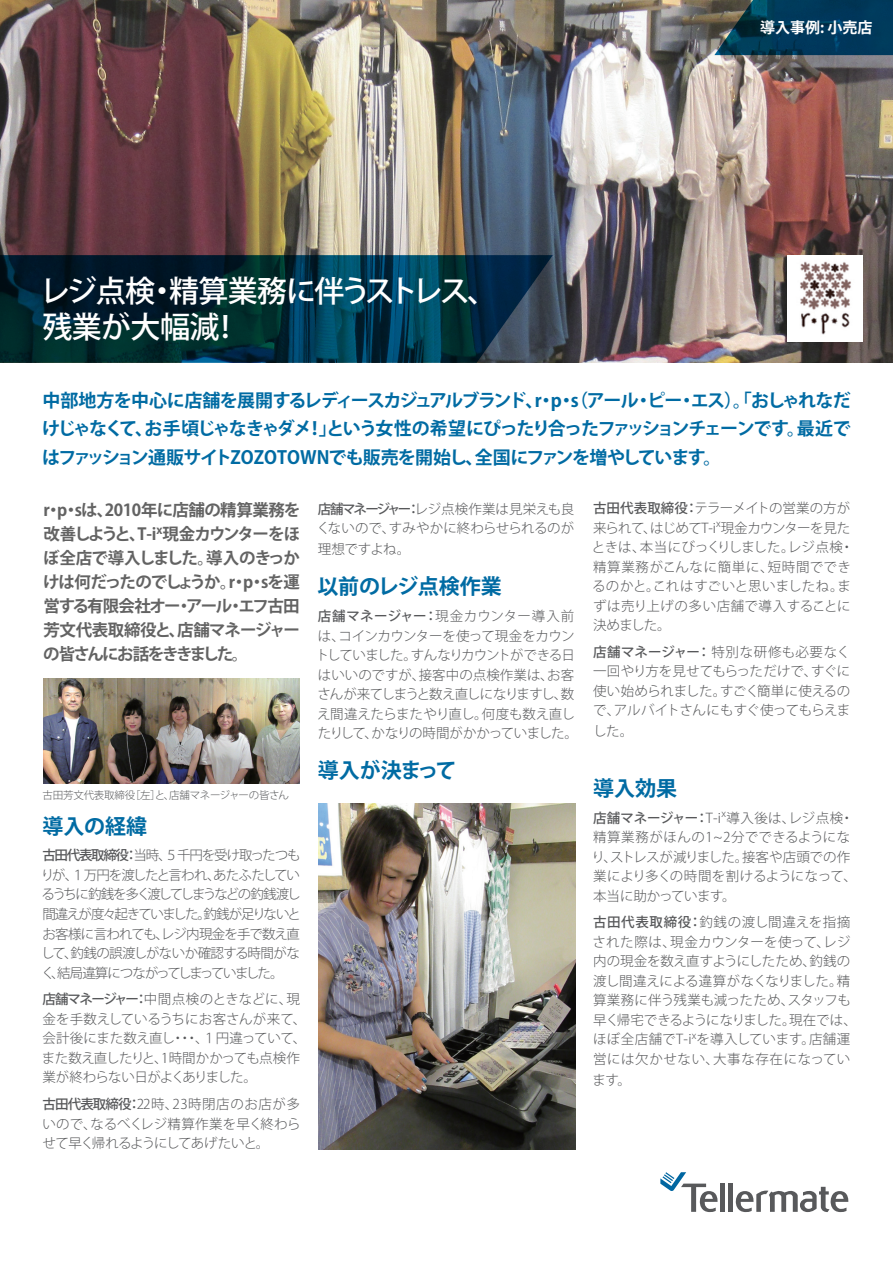
<style>
.page{position:relative;width:893px;height:1263px;background:#fff}
.page>*{position:absolute;margin:0;border:0;box-sizing:border-box;transform-origin:0 0}
.t1{font:500 30px "Koz Go Pro";letter-spacing:-.05em;color:#fff}
.t2{font:500 30px "Koz Go Pro";letter-spacing:-.03em;color:#fff}
.t3{font:700 21px "Koz Go Pro";color:#006ba3}
.t4{font:700 21px "Koz Go Pro";letter-spacing:-.03em;color:#006ba3}
.t5{font:700 18px/28.5px "Koz Go Pro";letter-spacing:-.075em;color:#006ba3}
.t6{font:700 16.5px/24px "Koz Go Pro";letter-spacing:-.09em;color:#636363;text-align:justify}
.t7{font:700 15px "Koz Go Pro";color:#fff}
.t8{font:300 13.5px/19.5px "Koz Go Pro";letter-spacing:-.02em;color:#57585a;text-align:justify}
.t9{font:300 13.5px/19.5px "Koz Go Pro";color:#57585a}
.t10{font:300 10.5px "Koz Go Pro";letter-spacing:-.02em;color:#57585a}
.s1{font-weight:500}
</style>
<div class="page">
<img style="left:0;top:0;width:893px;height:363px">
<div style="left:720px;top:1183px;width:5px;height:29px;background:#58595b"></div>
<div style="left:728px;top:1183px;width:5px;height:29px;background:#58595b"></div>
<svg style="left:660px;top:1172px;width:58px;height:40px"></svg>
<svg style="left:735px;top:1187px;width:114px;height:25px"></svg>
<svg style="left:0;top:255px;width:553px;height:108px"></svg>
<svg style="left:714px;top:0;width:179px;height:55px"></svg>
<img style="left:43px;top:678px;width:257px;height:105px">
<img style="left:319px;top:803px;width:256px;height:346px">
<img style="left:787px;top:255px;width:75px;height:86px">
<p class="t1" style="left:40px;top:272px;width:459px">レジ点検・精算業務に伴うストレス、</p>
<p class="t2" style="left:42px;top:308px;width:200px">残業が大幅減！</p>
<p class="t7" style="left:760px;top:18px;width:114px">導入事例: 小売店</p>
<p class="t5" style="left:43px;top:387px;width:810px">中部地方を中心に店舗を展開するレディースカジュアルブランド、r・p・（アール・ピー・エス）。「おしゃれなだ</p>
<p class="t5" style="left:42px;top:387px;width:810px;text-indent:529px">s<br>けじゃなくて、お手頃じゃなきゃダメ！」という女性の希望にぴったり合ったファッションチェーンです。最近ではファッション通販サイトZOZOTOWNでも販売を開始し、全国にファンを増やしています。</p>
<p class="t6" style="left:43px;top:499px;width:259px">r・p・sは、2010年に店舗の精算業務を改善しようと、T-i<sup>x</sup>現金カウンターをほぼ全店で導入しました。導入のきっかけは何だったのでしょうか。r・p・sを運営する有限会社オー・アール・エフ古田芳文代表取締役と、店舗マネージャーの皆さんにお話をききました。</p>
<p class="t10" style="left:43px;top:789px;width:248px">古田芳文代表取締役［左］と、店舗マネージャーの皆さん</p>
<p class="t3" style="left:42px;top:812px;width:106px">導入の経緯</p>
<p class="t8" style="left:41px;top:846px;width:262px"><span class="s1">古田代表取締役：</span>当時、５千円を受け取ったつもりが、１万円を渡したと言われ、あたふたしているうちに釣銭を多く渡してしまうなどの釣銭渡し間違えが度々起きていました。釣銭が足りないとお客様に言われても、レジ内現金を手で数え直して、釣銭の誤渡しがないか確認する時間がなく、結局違算につながってしまっていました。</p>
<p class="t8" style="left:42px;top:990px;width:266px;text-align:left"><span class="s1">店舗マネージャー：</span>中間点検のときなどに、現金を手数えしているうちにお客さんが来て、会計後にまた数え直し・・・、１円違っていて、また数え直したりと、1時間かかっても点検作業が終わらない日がよくありました。</p>
<p class="t8" style="left:42px;top:1094px;width:260px"><span class="s1">古田代表取締役：</span>22時、23時閉店のお店が多いので、なるべくレジ精算作業を早く終わらせて早く帰れるようにしてあげたいと。</p>
<p class="t9" style="left:317px;top:499px;width:259px"><span class="s1">店舗マネージャー：</span>レジ点検作業は見栄えも良くないので、すみやかに終わらせられるのが</p>
<p class="t8" style="left:318px;top:540px;width:94px">理想ですよね。</p>
<p class="t3" style="left:318px;top:573px;width:186px">以前のレジ点検作業</p>
<p class="t8" style="left:316px;top:607px;width:264px;text-align:left"><span class="s1">店舗マネージャー：</span>現金カウンター導入前は、コインカウンターを使って現金をカウントしていました。すんなりカウントができる日はいいのですが、接客中の点検作業は、お客さんが来てしまうと数え直しになりますし、数え間違えたらまたやり直し。何度も数え直したりして、かなりの時間がかかっていました。</p>
<p class="t4" style="left:318px;top:757px;width:140px">導入が決まって</p>
<p class="t9" style="left:592px;top:498px;width:263px"><span class="s1">古田代表取締役：</span>テラーメイトの営業の方が来られて、はじめてT-i<sup>x</sup>現金カウンターを見たときは、本当にびっくりしました。レジ点検・精算業務がこんなに簡単に、短時間でできるのかと。これはすごいと思いましたね。まずは売り上げの多い店舗で導入することに決めました。</p>
<p class="t8" style="left:593px;top:642px;width:259px"><span class="s1">店舗マネージャー：</span>特別な研修も必要なく一回やり方を見せてもらっただけで、すぐに使い始められました。すごく簡単に使えるので、アルバイトさんにもすぐ使ってもらえま</p>
<p class="t8" style="left:593px;top:722px;width:42px">した。</p>
<p class="t3" style="left:593px;top:775px;width:85px">導入効果</p>
<p class="t9" style="left:592px;top:808px;width:267px"><span class="s1">店舗マネージャー：</span>T-i<sup>x</sup>導入後は、レジ点検・精算業務がほんの1~2分でできるようになり、ストレスが減りました。接客や店頭での作業により多くの時間を割けるようになって、本当に助かっています。</p>
<p class="t9" style="left:593px;top:913px;width:266px"><span class="s1">古田代表取締役：</span>釣銭の渡し間違えを指摘された際は、現金カウンターを使って、レジ内の現金を数え直すようにしたため、釣銭の渡し間違えによる違算がなくなりました。精算業務に伴う残業も減ったため、スタッフも早く帰宅できるようになりました。現在では、ほぼ全店舗でT-i<sup>x</sup>を導入しています。店舗運営には欠かせない、大事な存在になってい</p>
<p class="t8" style="left:592px;top:1070px;width:40px">ます。</p>
</div>
